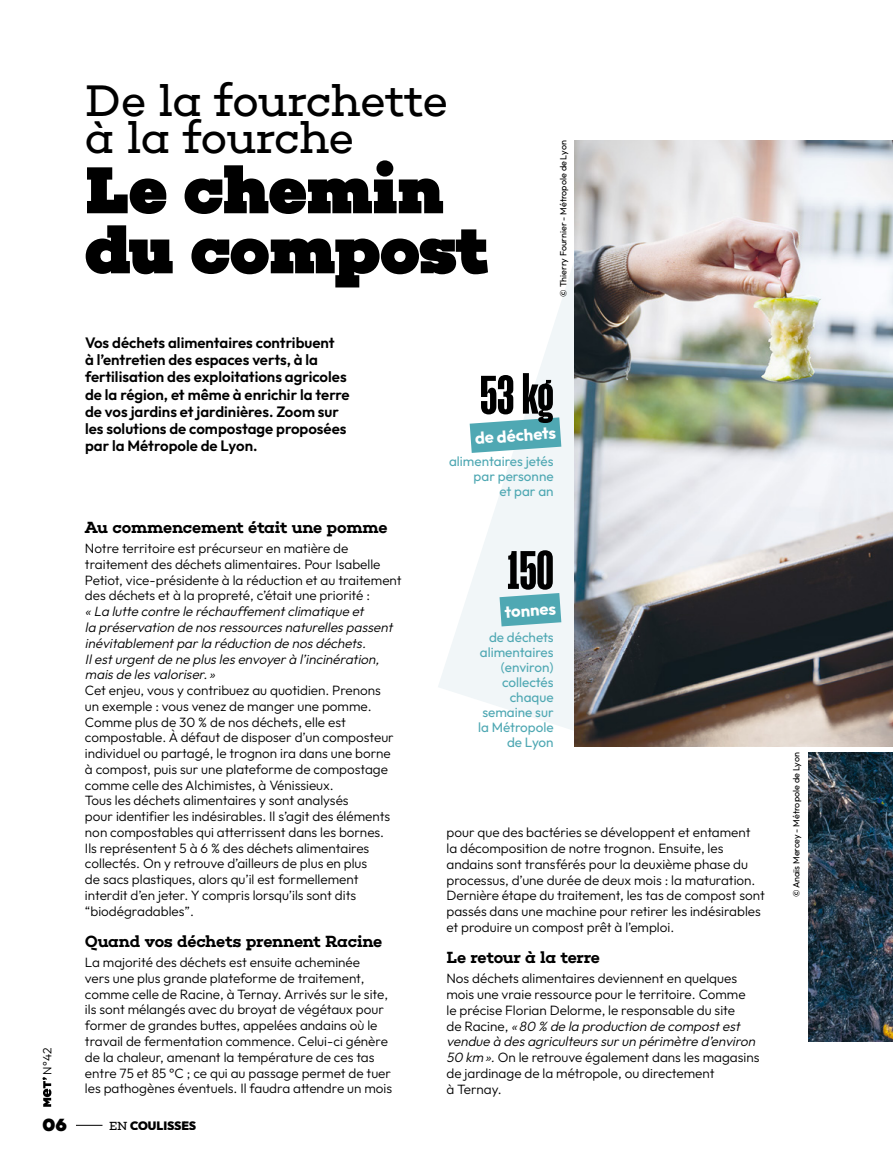
<style>
.page{position:relative;width:893px;height:1170px;background:#fff}
.page>*{position:absolute;margin:0;border:0;box-sizing:border-box;transform-origin:0 0}
.hcxfchgfchcfcjhgh2{font:900 67.5px/60px "Choplin";letter-spacing:-.015em;color:#000}
.COURANT-_outfit{font:700 54px "Mango Grotesque";letter-spacing:-.005em;color:#000}
.khbvkjhbvljhbh1{font:45px/37.5px "Choplin";letter-spacing:-.02em;color:#000}
.t1{font:900 18px "Choplin";color:#000}
.ydxyrdturdyiyuogyigh3{font:600 16.5px "Choplin";letter-spacing:-.02em;color:#000}
.COURANT-_outfit-2{font:700 16.5px "Outfit";color:#fff}
.CHAPO{font:600 15px/17.2px "Outfit";color:#000}
.Texte-Courant-outfit{font:300 13.5px/15.8px "Outfit";color:#000}
.Texte-Courant-outfit-2{font:italic 300 13.5px/15.8px "Outfit";color:#000}
.COURANT-_outfit-3{font:13.5px/15px "Outfit";color:#4fa8b3;text-align:right}
.t2{font:900 12px "Outfit";letter-spacing:-.005em;color:#000}
.t3{font:300 12px "Outfit";color:#000}
.Texte-Courant-outfit-3{font:9px "Outfit";color:#000}
.s1{font-style:normal}
.s2{font-family:"Choplin";font-weight:400}
.s3{font-style:italic}
</style>
<div class="page">
<svg style="left:438px;top:173px;width:190px;height:575px"></svg>
<svg style="left:470px;top:417px;width:91px;height:36px"></svg>
<svg style="left:500px;top:593px;width:61px;height:33px"></svg>
<img style="left:575px;top:140px;width:318px;height:607px">
<img style="left:808px;top:752px;width:85px;height:289px">
<svg style="left:76px;top:1124px;width:26px;height:1px"></svg>
<svg style="left:43px;top:1077px;width:8px;height:29px"></svg>
<p class="t3" style="left:40px;top:1074px;width:28px;rotate:-90deg">N°42</p>
<h3 class="t1" style="left:43px;top:1113px;width:26px">06</h3>
<h1 class="khbvkjhbvljhbh1" style="left:85px;top:82px;width:364px">De la fourchette à la fourche</h1>
<h2 class="hcxfchgfchcfcjhgh2" style="left:85px;top:160px;width:405px">Le chemin du compost</h2>
<p class="Texte-Courant-outfit-3" style="left:558px;top:297px;width:158px;rotate:-90deg">© Thierry Fournier - Métropole de Lyon</p>
<p class="CHAPO" style="left:85px;top:334px;width:266px">Vos déchets alimentaires contribuent<br>à l’entretien des espaces verts, à la fertilisation des exploitations agricoles de la région, et même à enrichir la terre de vos jardins et jardinières. Zoom sur les solutions de compostage proposées par la Métropole de Lyon.</p>
<h3 class="ydxyrdturdyiyuogyigh3" style="left:85px;top:518px;width:304px">Au commencement était une pomme</h3>
<p class="Texte-Courant-outfit-2" style="left:85px;top:540px;width:318px"><span class="s1">Notre territoire est précurseur en matière de traitement des déchets alimentaires. Pour Isabelle Petiot, vice-présidente à la réduction et au traitement des déchets et à la propreté, c’était une priorité :<br></span>« La lutte contre le réchauffementclimatique et<br>la préservation de nos ressources naturelles passent inévitablementpar la réduction de nos déchets.<br>Ilesturgentde ne plus les envoyer à l’incinération, mais de les valoriser. »</p>
<p class="Texte-Courant-outfit" style="left:85px;top:682px;width:310px">Cet enjeu, vous y contribuez au quotidien. Prenons un exemple : vous venez de manger une pomme.<br>Comme plus de 30 % de nos déchets, elle est compostable. À défaut de disposer d’un composteur individuel ou partagé, le trognon ira dans une borne à compost, puis sur une plateforme de compostage comme celle des Alchimistes, à Vénissieux.</p>
<p class="Texte-Courant-outfit" style="left:85px;top:792px;width:307px">Tous les déchets alimentaires y sont analysés<br>pour identifier les indésirables. Il s’agit des éléments non compostables qui atterrissent dans les bornes.<br>Ils représentent 5 à 6 % des déchets alimentaires collectés. On y retrouve d’ailleurs de plus en plus<br>de sacs plastiques, alors qu’il est formellement interdit d’en jeter. Y compris lorsqu’ils sont dits “biodégradables”.</p>
<h3 class="ydxyrdturdyiyuogyigh3" style="left:85px;top:931px;width:299px">Quand vos déchets prennent Racine</h3>
<p class="Texte-Courant-outfit" style="left:85px;top:954px;width:309px">La majorité des déchets est ensuite acheminée<br>vers une plus grande plateforme de traitement, comme celle de Racine, à Ternay. Arrivés sur le site, ils sont mélangés avec du broyat de végétaux pour former de grandes buttes, appelées andains où le travail de fermentation commence. Celui-ci génère de la chaleur, amenant la température de ces tas entre 75 et 85 °C ; ce qui au passage permet de tuer les pathogènes éventuels. Il faudra attendre un mois</p>
<p class="t2" style="left:109px;top:1118px;width:89px"><span class="s2">EN</span> COULISSES</p>
<p class="COURANT-_outfit" style="left:480px;top:370px;width:75px">53 kg</p>
<p class="COURANT-_outfit-3" style="left:449px;top:454px;width:106px">alimentaires jetés par personne<br>et par an</p>
<p class="COURANT-_outfit-2" style="left:474px;top:429px;width:83px;rotate:-4deg">de déchets</p>
<p class="COURANT-_outfit" style="left:507px;top:545px;width:48px">150</p>
<p class="COURANT-_outfit-2" style="left:504px;top:602px;width:53px;rotate:-4deg">tonnes</p>
<p class="COURANT-_outfit-3" style="left:478px;top:629px;width:77px">de déchets alimentaires (environ) collectés chaque semaine sur la Métropole de Lyon</p>
<p class="Texte-Courant-outfit" style="left:446px;top:824px;width:311px">pour que des bactéries se développent et entament la décomposition de notre trognon. Ensuite, les andains sont transférés pour la deuxième phase du processus, d’une durée de deux mois : la maturation.</p>
<p class="Texte-Courant-outfit" style="left:446px;top:887px;width:320px">Dernière étape du traitement, les tas de compost sont passés dans une machine pour retirer les indésirables et produire un compost prêt à l’emploi.</p>
<h3 class="ydxyrdturdyiyuogyigh3" style="left:446px;top:947px;width:155px">Le retour à la terre</h3>
<p class="Texte-Courant-outfit" style="left:446px;top:970px;width:314px">Nos déchets alimentaires deviennent en quelques mois une vraie ressource pour le territoire. Comme<br>le précise Florian Delorme, le responsable du site<br>d e R a c i n e , <span class="s3">«80 % de la production de compostest vendue à des agriculteurs sur un périmètre d’environ 50 km».</span>On le retrouve également dans les magasins de jardinage de la métropole, ou directement<br>à Ternay.</p>
<p class="Texte-Courant-outfit-3" style="left:791px;top:897px;width:146px;rotate:-90deg">© Anaïs Mercey - Métropole de Lyon</p>
</div>
